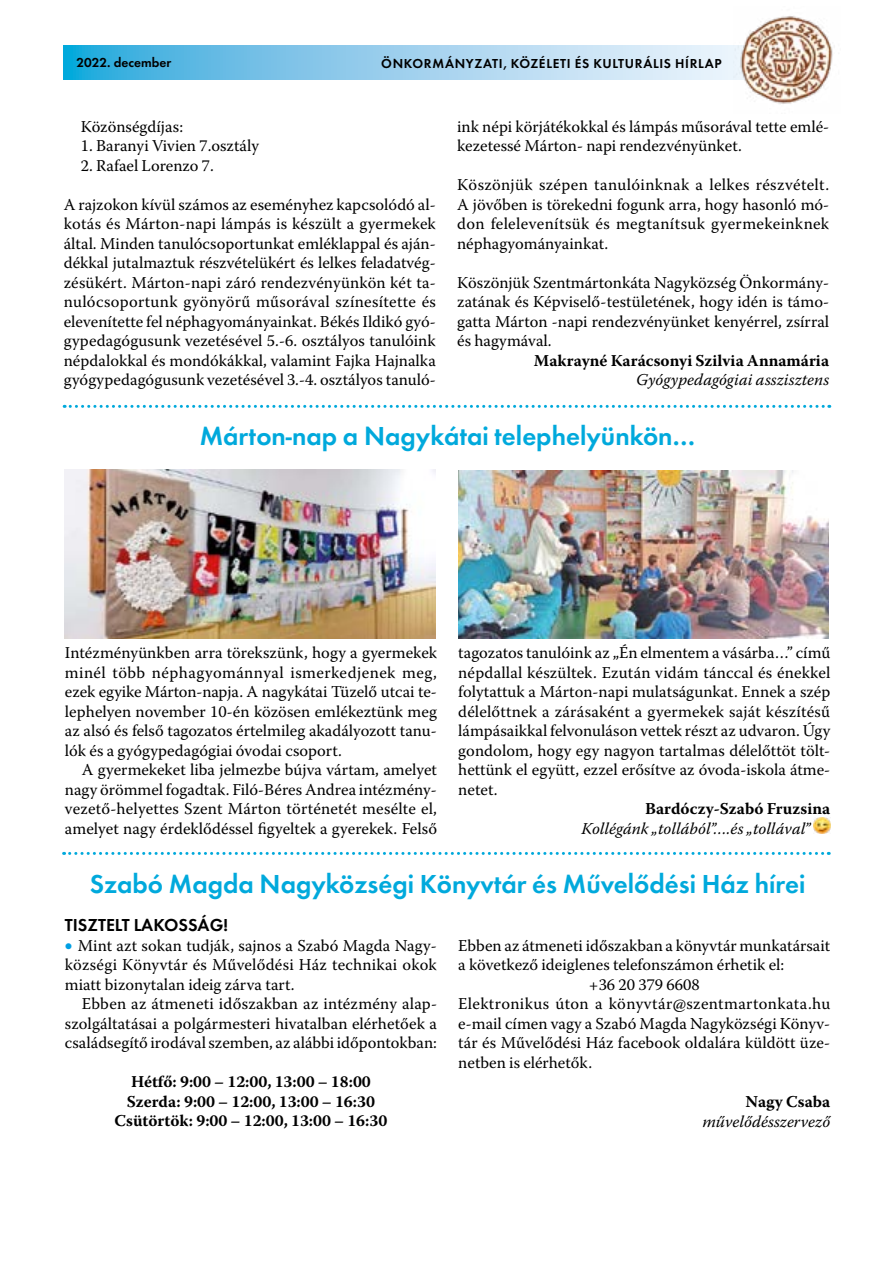
<style>
.page{position:relative;width:893px;height:1263px;background:#fff}
.page>*{position:absolute;margin:0;border:0;box-sizing:border-box;transform-origin:0 0}
.t1{font:600 27px "Futura TEE";color:#00a9dc}
.t2{font:600 18px "Futura TEE";color:#000}
.t3{font:16.5px/19.5px "Warnock Pro";color:#000;text-align:justify}
.t4{font:700 16.5px/19.5px "Warnock Pro";color:#000;text-align:center}
.t5{font:italic 16.5px "Warnock Pro";color:#000}
.t6{font:16.5px "Warnock Pro";letter-spacing:.02em;color:#000}
.t7{font:600 13.5px "Futura TEE";letter-spacing:.04em;color:#000}
.t8{font:600 13.5px "Futura TEE";color:#000}
.s1{color:#009fe3}
</style>
<div class="page">
<svg style="left:64px;top:45px;width:669px;height:34px;background:#94cfec"></svg>
<img style="left:733px;top:16px;width:102px;height:88px">
<img style="left:814px;top:817px;width:16px;height:17px">
<img style="left:65px;top:470px;width:370px;height:169px">
<img style="left:458px;top:470px;width:371px;height:168px">
<svg style="left:64px;top:852px;width:765px;height:3px"></svg>
<svg style="left:64px;top:405px;width:766px;height:3px"></svg>
<p class="t8" style="left:77px;top:54px;width:96px">2022. december</p>
<p class="t7" style="left:381px;top:55px;width:342px">ÖNKORMÁNYZATI, KÖZÉLETI ÉS KULTURÁLIS HÍRLAP</p>
<p class="t3" style="left:81px;top:116px;width:104px">Közönségdíjas:</p>
<p class="t3" style="left:81px;top:136px;width:180px">1. Baranyi Vivien 7.osztály</p>
<p class="t3" style="left:81px;top:155px;width:135px">2. Rafael Lorenzo 7.</p>
<p class="t3" style="left:64px;top:194px;width:374px">A rajzokon kívül számos az eseményhez kapcsolódó al&shy;kotás és Márton-napi lámpás is készült a gyermekek által. Minden tanulócsoportunkat emléklappal és aján&shy;dékkal jutalmaztuk részvételükért és lelkes feladatvég&shy;zésükért. Márton-napi záró rendezvényünkön két ta&shy;nulócsoportunk gyönyörű műsorával színesítette és elevenítette fel néphagyományainkat. Békés Ildikó gyó&shy;gypedagógusunk vezetésével 5.-6. osztályos tanulóink népdalokkal és mondókákkal, valamint Fajka Hajnalka gyógypedagógusunk vezetésével 3.-4. osztályos tanuló-</p>
<p class="t3" style="left:457px;top:116px;width:374px">ink népi körjátékokkal és lámpás műsorával tette emlé&shy;kezetessé Márton- napi rendezvényünket.</p>
<p class="t3" style="left:457px;top:175px;width:374px">Köszönjük szépen tanulóinknak a lelkes részvételt.<br>A jövőben is törekedni fogunk arra, hogy hasonló mó&shy;don felelevenítsük és megtanítsuk gyermekeinknek néphagyományainkat.</p>
<p class="t3" style="left:457px;top:272px;width:374px">Köszönjük Szentmártonkáta Nagyközség Önkormány&shy;zatának és Képviselő-testületének, hogy idén is támo&shy;gatta Márton -napi rendezvényünket kenyérrel, zsírral és hagymával.</p>
<p class="t4" style="left:534px;top:350px;width:297px">Makrayné Karácsonyi Szilvia Annamária</p>
<p class="t5" style="left:636px;top:370px;width:195px">Gyógypedagógiai asszisztens</p>
<h1 class="t1" style="left:200px;top:419px;width:497px">Márton-nap a Nagykátai telephelyünkön…</h1>
<p class="t3" style="left:458px;top:643px;width:374px">tagozatos tanulóink az „Én elmentem a vásárba…” című népdallal készültek. Ezután vidám tánccal és énekkel folytattuk a Márton-napi mulatságunkat. Ennek a szép délelőttnek a zárásaként a gyermekek saját készítésű lámpásaikkal felvonuláson vettek részt az udvaron. Úgy gondolom, hogy egy nagyon tartalmas délelőttöt tölt&shy;hettünk el együtt, ezzel erősítve az óvoda-iskola átme&shy;netet.</p>
<p class="t4" style="left:645px;top:799px;width:187px">Bardóczy-Szabó Fruzsina</p>
<p class="t5" style="left:582px;top:819px;width:230px">Kollégánk „tollából”….és „tollával”</p>
<h1 class="t1" style="left:90px;top:867px;width:717px">Szabó Magda Nagyközségi Könyvtár és Művelődési Ház hírei</h1>
<p class="t2" style="left:65px;top:914px;width:164px">TISZTELT LAKOSSÁG!</p>
<p class="t3" style="left:65px;top:935px;width:374px"><span class="s1">•</span> Mint azt sokan tudják, sajnos a Szabó Magda Nagy&shy;községi Könyvtár és Művelődési Ház technikai okok miatt bizonytalan ideig zárva tart.</p>
<p class="t3" style="left:65px;top:994px;width:374px;text-indent:17px">Ebben az átmeneti időszakban az intézmény alap&shy;szolgáltatásai a polgármesteri hivatalban elérhetőek a családsegítő irodával szemben, az alábbi időpontokban:</p>
<p class="t4" style="left:115px;top:1072px;width:274px">Hétfő: 9:00 – 12:00, 13:00 – 18:00<br>Szerda: 9:00 – 12:00, 13:00 – 16:30<br>Csütörtök: 9:00 – 12:00, 13:00 – 16:30</p>
<p class="t3" style="left:65px;top:643px;width:374px">Intézményünkben arra törekszünk, hogy a gyermekek minél több néphagyománnyal ismerkedjenek meg, ezek egyike Márton-napja. A nagykátai Tüzelő utcai te&shy;lephelyen november 10-én közösen emlékeztünk meg az alsó és felső tagozatos értelmileg akadályozott tanu&shy;lók és a gyógypedagógiai óvodai csoport.</p>
<p class="t3" style="left:65px;top:760px;width:374px;text-indent:17px">A gyermekeket liba jelmezbe bújva vártam, amelyet nagy örömmel fogadtak. Filó-Béres Andrea intézmény&shy;vezető-helyettes Szent Márton történetét mesélte el, amelyet nagy érdeklődéssel figyeltek a gyerekek. Felső</p>
<p class="t3" style="left:458px;top:935px;width:374px">Ebben az átmeneti időszakban a könyvtár munkatársait</p>
<p class="t3" style="left:458px;top:955px;width:327px">a következő ideiglenes telefonszámon érhetik el:</p>
<p class="t3" style="left:589px;top:974px;width:112px">+36 20 379 6608</p>
<p class="t6" style="left:458px;top:994px;width:374px">Elektronikus úton a könyvtár@szentmartonkata.hu</p>
<p class="t3" style="left:458px;top:1013px;width:374px">e-mail címen vagy a Szabó Magda Nagyközségi Könyv-</p>
<p class="t3" style="left:458px;top:1033px;width:373px">tár és Művelődési Ház facebook oldalára küldött üze-</p>
<p class="t3" style="left:458px;top:1052px;width:135px">netben is elérhetők.</p>
<p class="t4" style="left:745px;top:1091px;width:86px">Nagy Csaba</p>
<p class="t5" style="left:702px;top:1111px;width:129px">művelődésszervező</p>
</div>
